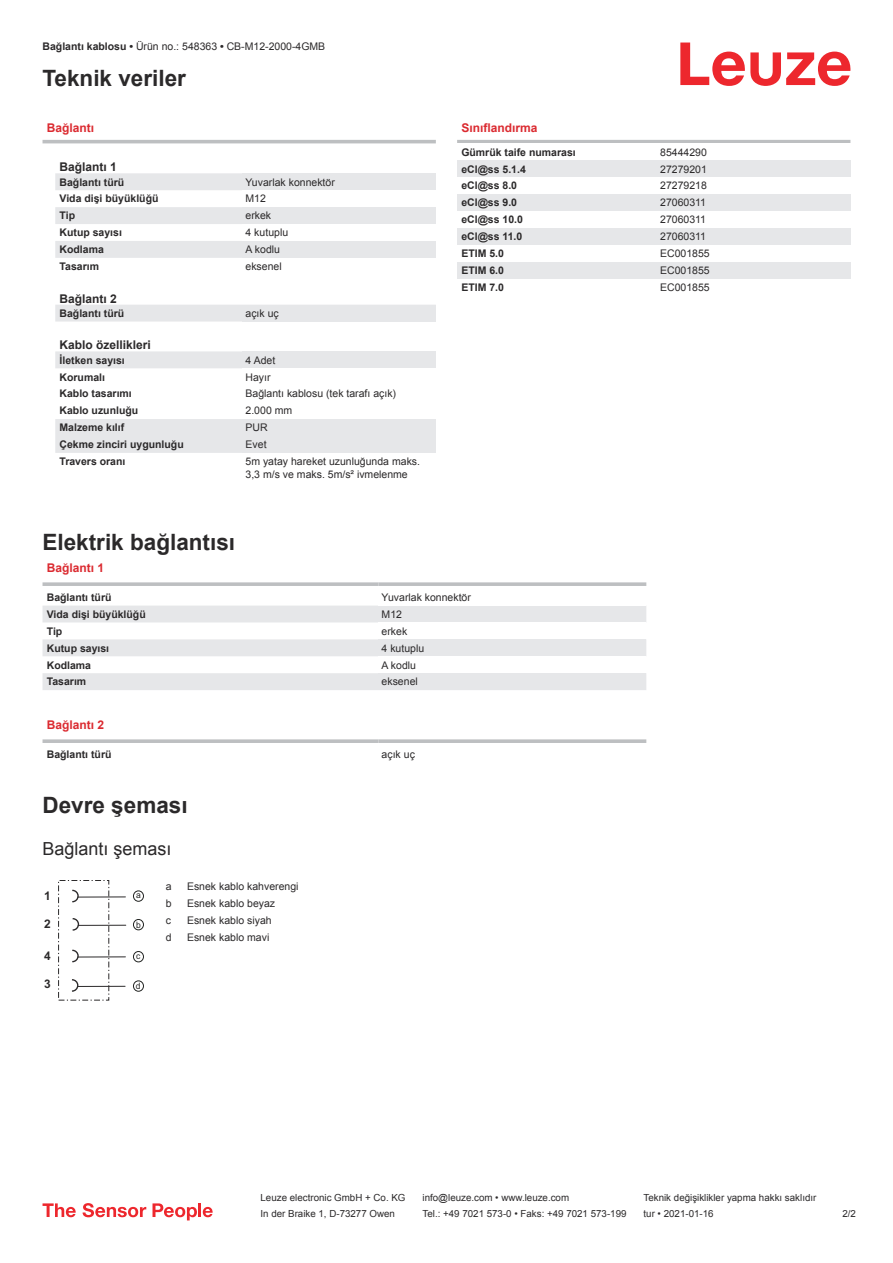
<style>
.page{position:relative;width:893px;height:1263px;background:#fff}
.page>*{position:absolute;margin:0;border:0;box-sizing:border-box;transform-origin:0 0}
.t1{font:700 22.5px "Arial";color:#2b292a}
.t2{font:18px "Arial";color:#2b292a}
.t3{font:700 12px "Arial";color:#db2a30}
.t4{font:700 12px "Arial";color:#2b292a}
.t5{font:700 11.85px "Arial";color:#2b292a}
.t6{font:10.5px/12.6px "Arial";color:#2b292a}
.t7{font:700 10.5px "Arial";color:#2b292a}
.t8{font:9.75px "Arial";color:#2b292a}
.s1{font-weight:700}
</style>
<div class="page">
<svg style="left:680px;top:43px;width:170px;height:43px"></svg>
<svg style="left:55px;top:173px;width:187px;height:280px"></svg>
<hr style="left:43px;top:140px;width:393px;height:3px;background:#bdbfc1">
<div style="left:242px;top:173px;width:194px;height:17px;background:#e6e7e9"></div>
<div style="left:242px;top:207px;width:194px;height:17px;background:#e6e7e9"></div>
<div style="left:242px;top:241px;width:194px;height:17px;background:#e6e7e9"></div>
<div style="left:242px;top:305px;width:194px;height:17px;background:#e6e7e9"></div>
<div style="left:242px;top:351px;width:194px;height:17px;background:#e6e7e9"></div>
<div style="left:242px;top:419px;width:194px;height:17px;background:#e6e7e9"></div>
<div style="left:242px;top:436px;width:194px;height:17px;background:#e6e7e9"></div>
<svg style="left:43px;top:605px;width:335px;height:1px"></svg>
<svg style="left:43px;top:606px;width:335px;height:84px;fill:#e6e7e9"></svg>
<svg style="left:43px;top:582px;width:335px;height:4px"></svg>
<svg style="left:378px;top:582px;width:268px;height:4px"></svg>
<div style="left:378px;top:606px;width:268px;height:16px;background:#e6e7e9"></div>
<div style="left:378px;top:639px;width:268px;height:17px;background:#e6e7e9"></div>
<div style="left:378px;top:673px;width:268px;height:17px;background:#e6e7e9"></div>
<svg style="left:43px;top:739px;width:335px;height:4px"></svg>
<svg style="left:378px;top:739px;width:268px;height:4px"></svg>
<hr style="left:457px;top:140px;width:393px;height:3px;background:#bdbfc1">
<div style="left:457px;top:160px;width:200px;height:17px;background:#e6e7e9"></div>
<div style="left:657px;top:160px;width:193px;height:17px;background:#e6e7e9"></div>
<div style="left:457px;top:194px;width:200px;height:17px;background:#e6e7e9"></div>
<div style="left:657px;top:194px;width:193px;height:17px;background:#e6e7e9"></div>
<div style="left:457px;top:228px;width:200px;height:17px;background:#e6e7e9"></div>
<div style="left:657px;top:228px;width:193px;height:17px;background:#e6e7e9"></div>
<div style="left:457px;top:262px;width:200px;height:17px;background:#e6e7e9"></div>
<div style="left:657px;top:262px;width:193px;height:17px;background:#e6e7e9"></div>
<svg style="left:43px;top:1203px;width:33px;height:14px"></svg>
<svg style="left:83px;top:1203px;width:63px;height:14px"></svg>
<svg style="left:153px;top:1203px;width:44px;height:17px"></svg>
<hr style="left:198px;top:1203px;width:3px;height:14px;background:#ed272d">
<svg style="left:203px;top:1207px;width:10px;height:10px"></svg>
<div style="left:66px;top:979px;width:12px;height:13px;border:1px solid #2b292a;border-radius:50%"></div>
<div style="left:62px;top:976px;width:9px;height:18px;background:#fff"></div>
<hr style="left:77px;top:986px;width:48px;height:1px;background:#2b292a">
<div style="left:133px;top:890px;width:11px;height:12px;border:1px solid #222422;border-radius:50%"></div>
<div style="left:133px;top:919px;width:11px;height:11px;border:1px solid #222422;border-radius:50%"></div>
<div style="left:133px;top:951px;width:11px;height:11px;border:1px solid #222422;border-radius:50%"></div>
<div style="left:66px;top:950px;width:13px;height:12px;border:1px solid #2b292a;border-radius:50%"></div>
<div style="left:62px;top:947px;width:10px;height:18px;background:#fff"></div>
<hr style="left:78px;top:956px;width:47px;height:1px;background:#2b292a">
<div style="left:67px;top:918px;width:12px;height:13px;border:1px solid #2b292a;border-radius:50%"></div>
<div style="left:62px;top:915px;width:10px;height:18px;background:#fff"></div>
<hr style="left:78px;top:925px;width:48px;height:1px;background:#2b292a">
<div style="left:66px;top:890px;width:13px;height:12px;border:1px solid #2b292a;border-radius:50%"></div>
<div style="left:62px;top:887px;width:10px;height:18px;background:#fff"></div>
<hr style="left:78px;top:897px;width:47px;height:1px;background:#2b292a">
<div style="left:133px;top:980px;width:11px;height:11px;border:1px solid #222422;border-radius:50%"></div>
<p class="t6" style="left:43px;top:40px;width:284px"><span class="s1">Bağlantı kablosu •</span> Ürün no.: 548363 <span class="s1">•</span> CB-M12-2000-4GMB</p>
<h1 class="t1" style="left:43px;top:63px;width:145px">Teknik veriler</h1>
<p class="t3" style="left:47px;top:120px;width:49px">Bağlantı</p>
<p class="t4" style="left:60px;top:158px;width:59px">Bağlantı 1</p>
<p class="t7" style="left:60px;top:174px;width:66px">Bağlantı türü</p>
<p class="t6" style="left:246px;top:175px;width:91px">Yuvarlak konnektör</p>
<p class="t7" style="left:60px;top:191px;width:101px">Vida dişi büyüklüğü</p>
<p class="t6" style="left:246px;top:192px;width:22px">M12</p>
<p class="t7" style="left:60px;top:212px;width:17px">Tip</p>
<p class="t6" style="left:246px;top:209px;width:27px">erkek</p>
<p class="t7" style="left:60px;top:225px;width:64px">Kutup sayısı</p>
<p class="t6" style="left:246px;top:226px;width:44px">4 kutuplu</p>
<p class="t7" style="left:60px;top:242px;width:46px">Kodlama</p>
<p class="t6" style="left:246px;top:243px;width:36px">A kodlu</p>
<p class="t7" style="left:60px;top:259px;width:41px">Tasarım</p>
<p class="t6" style="left:246px;top:260px;width:38px">eksenel</p>
<p class="t4" style="left:60px;top:290px;width:59px">Bağlantı 2</p>
<p class="t7" style="left:60px;top:306px;width:66px">Bağlantı türü</p>
<p class="t6" style="left:246px;top:307px;width:35px">açık uç</p>
<p class="t4" style="left:60px;top:337px;width:93px">Kablo özellikleri</p>
<p class="t7" style="left:60px;top:353px;width:67px">İletken sayısı</p>
<p class="t6" style="left:246px;top:354px;width:31px">4 Adet</p>
<p class="t7" style="left:60px;top:369px;width:47px">Korumalı</p>
<p class="t6" style="left:246px;top:370px;width:27px">Hayır</p>
<p class="t7" style="left:60px;top:386px;width:74px">Kablo tasarımı</p>
<p class="t6" style="left:246px;top:387px;width:152px">Bağlantı kablosu (tek tarafı açık)</p>
<p class="t7" style="left:60px;top:403px;width:80px">Kablo uzunluğu</p>
<p class="t6" style="left:246px;top:404px;width:48px">2.000 mm</p>
<p class="t7" style="left:60px;top:420px;width:66px">Malzeme kılıf</p>
<p class="t6" style="left:246px;top:421px;width:24px">PUR</p>
<p class="t7" style="left:60px;top:437px;width:126px">Çekme zinciri uygunluğu</p>
<p class="t6" style="left:246px;top:438px;width:23px">Evet</p>
<p class="t7" style="left:60px;top:454px;width:67px">Travers oranı</p>
<p class="t6" style="left:246px;top:455px;width:176px">5m yatay hareket uzunluğunda maks.<br>3,3 m/s ve maks. 5m/s² ivmelenme</p>
<p class="t3" style="left:461px;top:120px;width:78px">Sınıflandırma</p>
<p class="t7" style="left:461px;top:145px;width:116px">Gümrük taife numarası</p>
<p class="t6" style="left:660px;top:146px;width:48px">85444290</p>
<p class="t7" style="left:461px;top:161px;width:66px">eCl@ss 5.1.4</p>
<p class="t6" style="left:660px;top:162px;width:48px">27279201</p>
<p class="t7" style="left:461px;top:178px;width:57px">eCl@ss 8.0</p>
<p class="t6" style="left:660px;top:179px;width:48px">27279218</p>
<p class="t7" style="left:461px;top:195px;width:57px">eCl@ss 9.0</p>
<p class="t6" style="left:660px;top:196px;width:47px">27060311</p>
<p class="t7" style="left:461px;top:212px;width:63px">eCl@ss 10.0</p>
<p class="t6" style="left:660px;top:213px;width:47px">27060311</p>
<p class="t7" style="left:461px;top:229px;width:63px">eCl@ss 11.0</p>
<p class="t6" style="left:660px;top:230px;width:47px">27060311</p>
<p class="t7" style="left:461px;top:246px;width:44px">ETIM 5.0</p>
<p class="t6" style="left:660px;top:247px;width:51px">EC001855</p>
<p class="t7" style="left:461px;top:263px;width:44px">ETIM 6.0</p>
<p class="t6" style="left:660px;top:264px;width:51px">EC001855</p>
<p class="t7" style="left:461px;top:280px;width:44px">ETIM 7.0</p>
<p class="t6" style="left:660px;top:281px;width:51px">EC001855</p>
<h1 class="t1" style="left:43px;top:526px;width:194px">Elektrik bağlantısı</h1>
<p class="t3" style="left:47px;top:559px;width:59px">Bağlantı 1</p>
<p class="t7" style="left:47px;top:590px;width:66px">Bağlantı türü</p>
<p class="t6" style="left:382px;top:591px;width:91px">Yuvarlak konnektör</p>
<p class="t7" style="left:47px;top:607px;width:101px">Vida dişi büyüklüğü</p>
<p class="t6" style="left:382px;top:608px;width:22px">M12</p>
<p class="t7" style="left:47px;top:627px;width:17px">Tip</p>
<p class="t6" style="left:382px;top:625px;width:27px">erkek</p>
<p class="t7" style="left:47px;top:640px;width:64px">Kutup sayısı</p>
<p class="t6" style="left:382px;top:641px;width:44px">4 kutuplu</p>
<p class="t7" style="left:47px;top:657px;width:46px">Kodlama</p>
<p class="t6" style="left:382px;top:658px;width:36px">A kodlu</p>
<p class="t7" style="left:47px;top:674px;width:41px">Tasarım</p>
<p class="t6" style="left:382px;top:675px;width:38px">eksenel</p>
<p class="t3" style="left:47px;top:716px;width:59px">Bağlantı 2</p>
<p class="t7" style="left:47px;top:747px;width:66px">Bağlantı türü</p>
<p class="t6" style="left:382px;top:748px;width:35px">açık uç</p>
<h1 class="t1" style="left:43px;top:789px;width:147px">Devre şeması</h1>
<h2 class="t2" style="left:43px;top:836px;width:131px">Bağlantı şeması</h2>
<p class="t5" style="left:44px;top:888px;width:8px">1</p>
<p class="t5" style="left:44px;top:917px;width:8px">2</p>
<p class="t5" style="left:44px;top:948px;width:8px">4</p>
<p class="t5" style="left:44px;top:977px;width:8px">3</p>
<p class="t6" style="left:166px;top:880px;width:7px">a</p>
<p class="t6" style="left:187px;top:880px;width:113px">Esnek kablo kahverengi</p>
<p class="t6" style="left:166px;top:897px;width:7px">b</p>
<p class="t6" style="left:187px;top:897px;width:90px">Esnek kablo beyaz</p>
<p class="t6" style="left:166px;top:914px;width:7px">c</p>
<p class="t6" style="left:187px;top:914px;width:86px">Esnek kablo siyah</p>
<p class="t6" style="left:166px;top:931px;width:7px">d</p>
<p class="t6" style="left:187px;top:931px;width:84px">Esnek kablo mavi</p>
<p class="t8" style="left:261px;top:1191px;width:146px">Leuze electronic GmbH + Co. KG</p>
<p class="t8" style="left:423px;top:1191px;width:148px">info@leuze.com • www.leuze.com</p>
<p class="t8" style="left:644px;top:1191px;width:174px">Teknik değişiklikler yapma hakkı saklıdır</p>
<p class="t8" style="left:261px;top:1207px;width:136px">In der Braike 1, D-73277 Owen</p>
<p class="t8" style="left:423px;top:1207px;width:205px">Tel.: +49 7021 573-0 • Faks: +49 7021 573-199</p>
<p class="t8" style="left:644px;top:1207px;width:72px">tur • 2021-01-16</p>
<p class="t8" style="left:842px;top:1208px;width:15px">2 /2</p>
</div>
